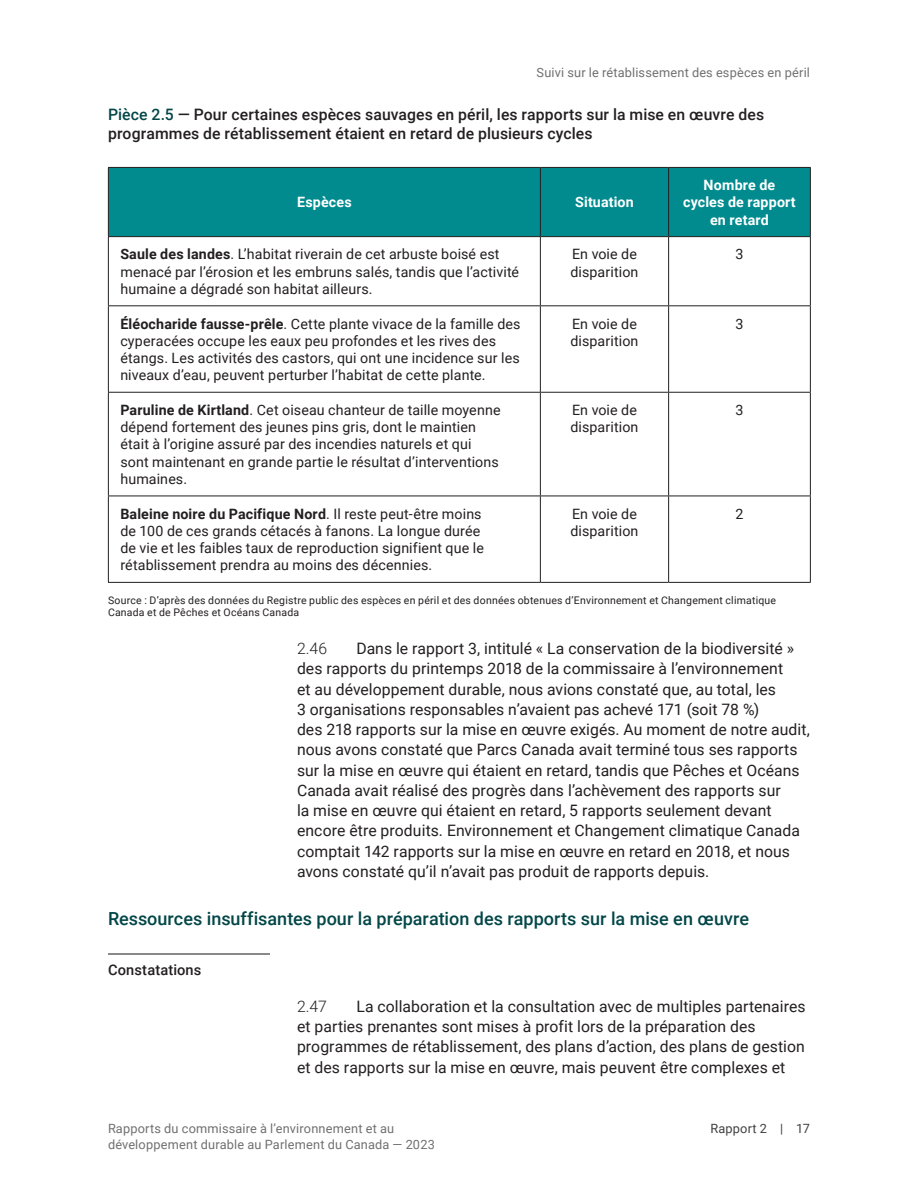
<style>
.page{position:relative;width:918px;height:1188px;background:#fff}
.page>*{position:absolute;margin:0;border:0;box-sizing:border-box;transform-origin:0 0}
.t1{font:500 18px "Roboto";color:#034648}
.Para_num{font:15.75px/20.2px "Roboto";letter-spacing:.005em;color:#231f20}
.Exhibit_Title{font:500 15.75px/18.8px "Roboto";letter-spacing:.005em;color:#231f20}
.Para_num-2{font:300 15.75px "Roboto";color:#231f20}
.Label{font:500 14.7px "Roboto";letter-spacing:.01em;color:#231f20}
.Table_Text{font:14.25px/17.2px "Roboto";letter-spacing:.01em;color:#231f20}
.Table_Heading{font:700 14.25px/17.2px "Roboto";letter-spacing:.01em;color:#fff;text-align:center}
.t2{font:12.75px/15.8px "Roboto";letter-spacing:.015em;color:#707071}
.t3{font:12.75px "Roboto";letter-spacing:.015em;color:#414042}
.Note___Source{font:10.5px/12px "Roboto";letter-spacing:.02em;color:#231f20}
.s1{color:#034648}
.s2{font-weight:700}
</style>
<div class="page">
<hr style="left:108px;top:953px;width:162px;height:2px;background:#636366">
<div style="left:109px;top:168px;width:701px;height:68px;background:#018b8f"></div>
<hr style="left:108px;top:167px;width:432px;height:1px;background:#231f20">
<hr style="left:108px;top:168px;width:1px;height:68px;background:#231f20">
<hr style="left:540px;top:167px;width:129px;height:1px;background:#231f20">
<hr style="left:540px;top:168px;width:1px;height:68px;background:#231f20">
<hr style="left:669px;top:167px;width:142px;height:1px;background:#231f20">
<hr style="left:668px;top:168px;width:1px;height:68px;background:#231f20">
<hr style="left:810px;top:168px;width:1px;height:68px;background:#231f20">
<hr style="left:108px;top:236px;width:432px;height:1px;background:#231f20">
<hr style="left:108px;top:237px;width:1px;height:68px;background:#231f20">
<hr style="left:540px;top:236px;width:129px;height:1px;background:#231f20">
<hr style="left:540px;top:237px;width:1px;height:68px;background:#231f20">
<hr style="left:669px;top:236px;width:142px;height:1px;background:#231f20">
<hr style="left:668px;top:237px;width:1px;height:68px;background:#231f20">
<hr style="left:810px;top:237px;width:1px;height:68px;background:#231f20">
<hr style="left:108px;top:305px;width:432px;height:1px;background:#231f20">
<hr style="left:108px;top:306px;width:1px;height:86px;background:#231f20">
<hr style="left:540px;top:305px;width:129px;height:1px;background:#231f20">
<hr style="left:540px;top:306px;width:1px;height:86px;background:#231f20">
<hr style="left:669px;top:305px;width:142px;height:1px;background:#231f20">
<hr style="left:668px;top:306px;width:1px;height:86px;background:#231f20">
<hr style="left:810px;top:306px;width:1px;height:86px;background:#231f20">
<hr style="left:108px;top:392px;width:432px;height:1px;background:#231f20">
<hr style="left:108px;top:393px;width:1px;height:103px;background:#231f20">
<hr style="left:540px;top:392px;width:129px;height:1px;background:#231f20">
<hr style="left:540px;top:393px;width:1px;height:103px;background:#231f20">
<hr style="left:669px;top:392px;width:142px;height:1px;background:#231f20">
<hr style="left:668px;top:393px;width:1px;height:103px;background:#231f20">
<hr style="left:810px;top:393px;width:1px;height:103px;background:#231f20">
<hr style="left:108px;top:496px;width:432px;height:1px;background:#231f20">
<hr style="left:108px;top:496px;width:1px;height:86px;background:#231f20">
<hr style="left:540px;top:496px;width:129px;height:1px;background:#231f20">
<hr style="left:540px;top:496px;width:1px;height:86px;background:#231f20">
<hr style="left:669px;top:496px;width:142px;height:1px;background:#231f20">
<hr style="left:668px;top:496px;width:1px;height:86px;background:#231f20">
<hr style="left:810px;top:496px;width:1px;height:86px;background:#231f20">
<hr style="left:108px;top:582px;width:432px;height:1px;background:#231f20">
<hr style="left:540px;top:582px;width:129px;height:1px;background:#231f20">
<hr style="left:669px;top:582px;width:142px;height:1px;background:#231f20">
<p class="t2" style="left:536px;top:64px;width:275px">Suivi sur le rétablissement des espèces en péril</p>
<p class="Exhibit_Title" style="left:108px;top:104px;width:658px"><span class="s1">Pièce 2.5</span> — Pour certaines espèces sauvages en péril, les rapports sur la mise en œuvre des programmes de rétablissement étaient en retard de plusieurs cycles</p>
<p class="Table_Heading" style="left:297px;top:193px;width:56px">Espèces</p>
<p class="Table_Heading" style="left:575px;top:193px;width:60px">Situation</p>
<p class="Table_Heading" style="left:683px;top:176px;width:114px">Nombre de cycles de rapport en retard</p>
<p class="Table_Text" style="left:120px;top:245px;width:400px"><span class="s2">Saule des landes</span>. L’habitat riverain de cet arbuste boisé est menacé par l’érosion et les embruns salés, tandis que l’activité humaine a dégradé son habitat ailleurs.</p>
<p class="Table_Text" style="left:570px;top:245px;width:70px">En voie de disparition</p>
<p class="Table_Text" style="left:736px;top:245px;width:10px">3</p>
<p class="Table_Text" style="left:120px;top:314px;width:402px"><span class="s2">Éléocharide fausse-prêle</span>. Cette plante vivace de la famille des cyperacées occupe les eaux peu profondes et les rives des étangs. Les activités des castors, qui ont une incidence sur les niveaux d’eau, peuvent perturber l’habitat de cette plante.</p>
<p class="Table_Text" style="left:570px;top:314px;width:70px">En voie de disparition</p>
<p class="Table_Text" style="left:736px;top:314px;width:10px">3</p>
<p class="Table_Text" style="left:120px;top:401px;width:382px"><span class="s2">Paruline de Kirtland</span>. Cet oiseau chanteur de taille moyenne dépend fortement des jeunes pins gris, dont le maintien était à l’origine assuré par des incendies naturels et qui sont maintenant en grande partie le résultat d’interventions humaines.</p>
<p class="Table_Text" style="left:570px;top:401px;width:70px">En voie de disparition</p>
<p class="Table_Text" style="left:736px;top:401px;width:10px">3</p>
<p class="Table_Text" style="left:120px;top:504px;width:365px"><span class="s2">Baleine noire du Pacifique Nord</span>. Il reste peut-être moins de 100 de ces grands cétacés à fanons. La longue durée de vie et les faibles taux de reproduction signifient que le rétablissement prendra au moins des décennies.</p>
<p class="Table_Text" style="left:570px;top:504px;width:70px">En voie de disparition</p>
<p class="Table_Text" style="left:736px;top:504px;width:10px">2</p>
<p class="Note___Source" style="left:108px;top:594px;width:670px">Source : D’après des données du Registre public des espèces en péril et des données obtenues d’Environnement et Changement climatique<br>Canada et de Pêches et Océans Canada</p>
<p class="Para_num-2" style="left:297px;top:637px;width:32px">2.46</p>
<p class="Para_num" style="left:297px;top:638px;width:514px;text-indent:59px">Dans le rapport 3, intitulé « La conservation de la biodiversité » des rapports du printemps 2018 de la commissaire à l’environnement<br>et au développement durable, nous avions constaté que, au total, les<br>3 organisations responsables n’avaient pas achevé 171 (soit 78 %)<br>des 218 rapports sur la mise en œuvre exigés. Au moment de notre audit, nous avons constaté que Parcs Canada avait terminé tous ses rapports sur la mise en œuvre qui étaient en retard, tandis que Pêches et Océans Canada avait réalisé des progrès dans l’achèvement des rapports sur<br>la mise en œuvre qui étaient en retard, 5 rapports seulement devant encore être produits. Environnement et Changement climatique Canada comptait 142 rapports sur la mise en œuvre en retard en 2018, et nous avons constaté qu’il n’avait pas produit de rapports depuis.</p>
<h3 class="t1" style="left:108px;top:906px;width:643px">Ressources insuffisantes pour la préparation des rapports sur la mise en œuvre</h3>
<p class="Label" style="left:108px;top:959px;width:95px">Constatations</p>
<p class="Para_num-2" style="left:297px;top:995px;width:31px">2.47</p>
<p class="Para_num" style="left:297px;top:995px;width:510px;text-indent:59px">La collaboration et la consultation avec de multiples partenaires et parties prenantes sont mises à profit lors de la préparation des programmes de rétablissement, des plans d’action, des plans de gestion et des rapports sur la mise en œuvre, mais peuvent être complexes et</p>
<p class="t2" style="left:108px;top:1120px;width:328px">Rapports du commissaire à l’environnement et au développement durable au Parlement du Canada — 2023</p>
<p class="t3" style="left:710px;top:1120px;width:101px">Rapport 2 | 17</p>
</div>
